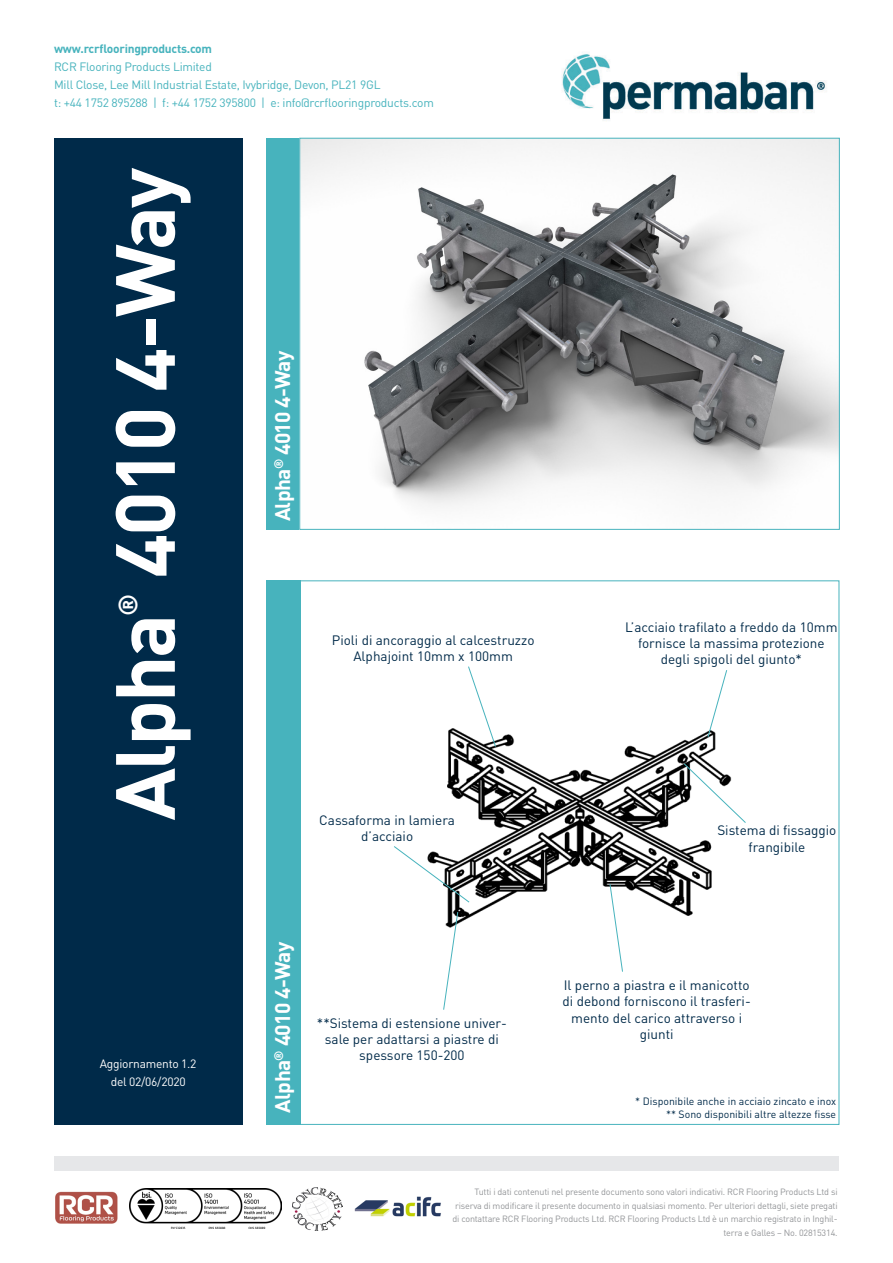
<style>
.page{position:relative;width:893px;height:1263px;background:#fff}
.page>*{position:absolute;margin:0;border:0;box-sizing:border-box;transform-origin:0 0}
.t1{font:700 82.5px "DIN Pro";letter-spacing:-.03em;color:#fff}
.t2{font:700 26.25px "DIN Pro";color:#fff}
.t3{font:700 21px "DIN Pro";letter-spacing:-.03em;color:#fff}
.t4{font:13.5px/16.2px "DIN Pro";color:#002a49;text-align:center}
.t5{font:12px "DIN Pro";letter-spacing:-.02em;color:#47b3bd}
.t6{font:12px "DIN Pro";letter-spacing:-.02em;color:#fff}
.t7{font:700 12px "DIN Pro";letter-spacing:-.02em;color:#47b3bd}
.t8{font:10.5px "DIN Pro";color:#002a49}
.t9{font:9px/13.5px "DIN Pro";letter-spacing:-.02em;color:#939598;text-align:right}
</style>
<div class="page">
<div style="left:54px;top:138px;width:188px;height:987px;background:#002a49"></div>
<div style="left:54px;top:1157px;width:785px;height:14px;background:#e6e7e9"></div>
<div style="left:266px;top:138px;width:34px;height:391px;background:#47b3bd"></div>
<div style="left:266px;top:580px;width:34px;height:545px;background:#47b3bd"></div>
<img style="left:292px;top:1187px;width:51px;height:44px">
<img style="left:55px;top:1191px;width:63px;height:33px">
<img style="left:562px;top:52px;width:264px;height:69px">
<img style="left:354px;top:1196px;width:87px;height:21px">
<img style="left:129px;top:1188px;width:152px;height:40px">
<img style="left:447px;top:654px;width:298px;height:287px">
<svg style="left:468px;top:666px;width:28px;height:81px"></svg>
<svg style="left:394px;top:845px;width:76px;height:58px"></svg>
<svg style="left:443px;top:911px;width:16px;height:99px"></svg>
<svg style="left:609px;top:883px;width:14px;height:89px"></svg>
<svg style="left:683px;top:763px;width:63px;height:61px"></svg>
<svg style="left:707px;top:669px;width:21px;height:69px"></svg>
<img style="left:301px;top:140px;width:537px;height:367px">
<p class="t7" style="left:54px;top:41px;width:160px">www.rcrflooringproducts.com</p>
<p class="t5" style="left:54px;top:59px;width:159px">RCR Flooring Products Limited</p>
<p class="t5" style="left:54px;top:77px;width:328px">Mill Close, Lee Mill Industrial Estate, Ivybridge, Devon, PL21 9GL</p>
<p class="t5" style="left:54px;top:95px;width:381px">t: +44 1752 895288 | f: +44 1752 395800 | e: info@rcrflooringproducts.com</p>
<p class="t1" style="left:89px;top:820px;width:654px;rotate:-90deg">Alpha 4010 4-Way</p>
<p class="t2" style="left:110px;top:616px;width:24px;rotate:-90deg">®</p>
<p class="t3" style="left:268px;top:521px;width:172px;rotate:-90deg">Alpha<sup>®</sup> 4010 4-Way</p>
<p class="t4" style="left:332px;top:631px;width:204px">Pioli di ancoraggio al calcestruzzo<br>Alphajoint 10mm x 100mm</p>
<p class="t4" style="left:319px;top:811px;width:137px">Cassaforma in lamiera d’acciaio</p>
<p class="t4" style="left:625px;top:618px;width:214px">L’acciaio trafilato a freddo da 10mm fornisce la massima protezione degli spigoli del giunto*</p>
<p class="t4" style="left:717px;top:822px;width:121px">Sistema di fissaggio frangibile</p>
<p class="t6" style="left:100px;top:1055px;width:98px">Aggiornamento 1.2</p>
<p class="t6" style="left:111px;top:1073px;width:76px">del 02/06/2020</p>
<p class="t3" style="left:268px;top:1112px;width:172px;rotate:-90deg">Alpha<sup>®</sup> 4010 4-Way</p>
<p class="t4" style="left:317px;top:1014px;width:191px">**Sistema di estensione univer&shy;sale per adattarsi a piastre di spessore 150-200</p>
<p class="t4" style="left:562px;top:976px;width:190px">Il perno a piastra e il manicotto di debond forniscono il trasferi&shy;mento del carico attraverso i giunti</p>
<p class="t8" style="left:635px;top:1094px;width:202px">* Disponibile anche in acciaio zincato e inox</p>
<p class="t8" style="left:666px;top:1107px;width:172px">** Sono disponibili altre altezze fisse</p>
<p class="t9" style="left:452px;top:1185px;width:387px">Tutti i dati contenuti nel presente documento sono valori indicativi. RCR Flooring Products Ltd si riserva di modificare il presente documento in qualsiasi momento. Per ulteriori dettagli, siete pregati di contattare RCR Flooring Products Ltd. RCR Flooring Products Ltd è un marchio registrato in Inghil&shy;terra e Galles – No. 02815314.</p>
</div>
